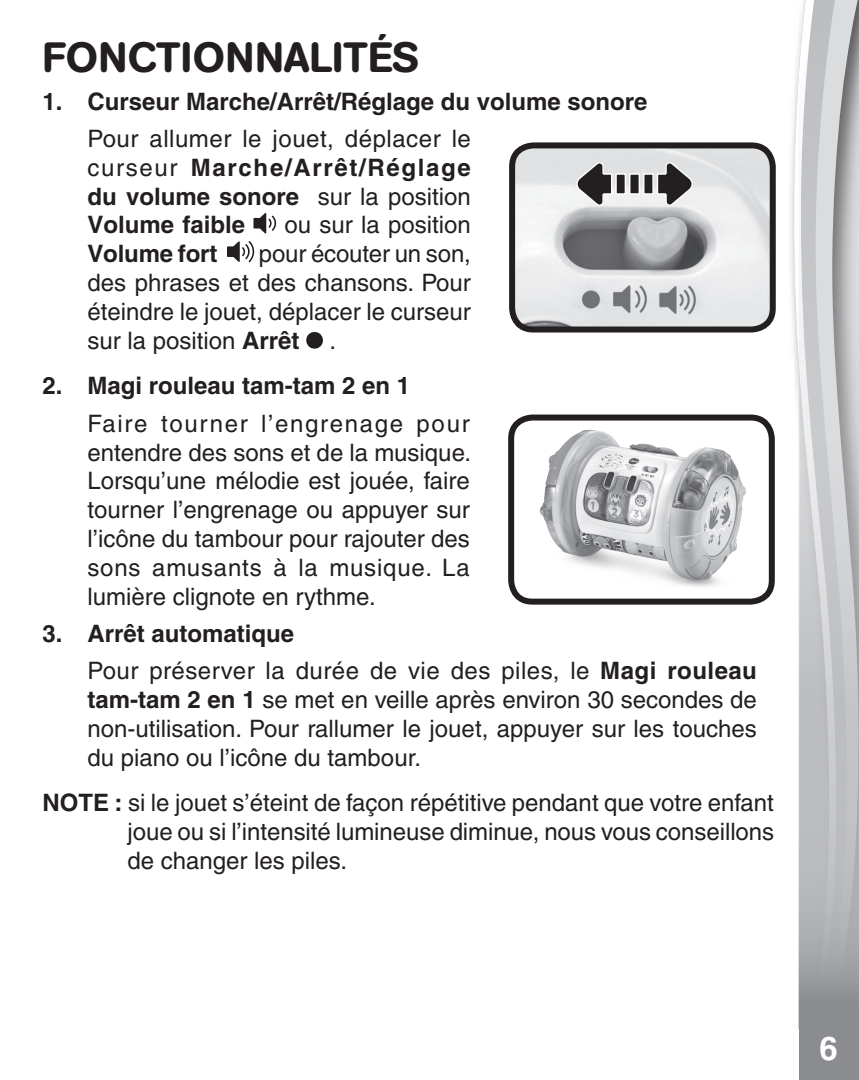
<style>
.page{position:relative;width:859px;height:1080px;background:#fff}
.page>*{position:absolute;margin:0;border:0;box-sizing:border-box;transform-origin:0 0}
.Headline{font:500 42px "AG Book Rounded";color:#231f20}
.t1{font:700 33px "Helvetica";color:#fff}
.body_text1{font:500 24px/28.8px "Helvetica";color:#231f20;text-align:justify}
.body_text1-2{font:700 24px "Helvetica";color:#231f20}
.s1{font-weight:700}
</style>
<div class="page">
<svg style="left:793px;top:45px;width:6px;height:984px"></svg>
<svg style="left:799px;top:0;width:60px;height:1080px;background:#bebfc1"></svg>
<svg style="left:253px;top:213px;width:24px;height:21px"></svg>
<svg style="left:227px;top:241px;width:28px;height:22px"></svg>
<svg style="left:306px;top:331px;width:17px;height:18px"></svg>
<img style="left:516px;top:149px;width:253px;height:177px">
<div style="left:509px;top:142px;width:267px;height:191px;border:6px solid #231f20;border-radius:21px"></div>
<svg style="left:576px;top:161px;width:117px;height:46px"></svg>
<img style="left:539px;top:422px;width:221px;height:175px">
<div style="left:508px;top:415px;width:267px;height:190px;border:6px solid #231f20;border-radius:21px"></div>
<p class="Headline" style="left:42px;top:33px;width:378px">FONCTIONNALITÉS</p>
<p class="body_text1-2" style="left:42px;top:87px;width:607px">1. Curseur Marche/Arrêt/Réglage du volume sonore</p>
<p class="body_text1" style="left:87px;top:124px;width:385px">Pour allumer le jouet, déplacer le curseur <span class="s1">Marche/Arrêt/Réglage du volume sonore</span> sur la position <span class="s1">Volume faible</span></p>
<p class="body_text1" style="left:284px;top:211px;width:188px">ou sur la position</p>
<p class="body_text1" style="left:87px;top:239px;width:385px;text-indent:171px">pour écouter un son, des phrases et des chansons. Pour éteindre le jouet, déplacer le curseur sur la position <span class="s1">Arrêt</span></p>
<p class="body_text1-2" style="left:87px;top:239px;width:131px">Volume fort</p>
<p class="body_text1" style="left:330px;top:326px;width:8px">.</p>
<p class="body_text1-2" style="left:42px;top:371px;width:369px">2. Magi rouleau tam-tam 2 en 1</p>
<p class="body_text1" style="left:87px;top:409px;width:385px">Faire tourner l’engrenage pour entendre des sons et de la musique.<br>Lorsqu’une mélodie est jouée, faire tourner l’engrenage ou appuyer sur l’icône du tambour pour rajouter des sons amusants à la musique. La lumière clignote en rythme.</p>
<p class="body_text1-2" style="left:42px;top:619px;width:253px">3. Arrêt automatique</p>
<p class="body_text1" style="left:87px;top:656px;width:671px">Pour préserver la durée de vie des piles, le <span class="s1">Magi rouleau tam-tam 2 en 1</span> se met en veille après environ 30 secondes de non-utilisation. Pour rallumer le jouet, appuyer sur les touches du piano ou l’icône du tambour.</p>
<p class="body_text1" style="left:127px;top:789px;width:648px;text-indent:-85px"><span class="s1">NOTE :</span> si le jouet s’éteint de façon répétitive pendant que votre enfant joue ou si l’intensité lumineuse diminue, nous vous conseillons de changer les piles.</p>
<h2 class="t1" style="left:820px;top:1025px;width:25px">6 <sup>6</sup>6</h2>
</div>
